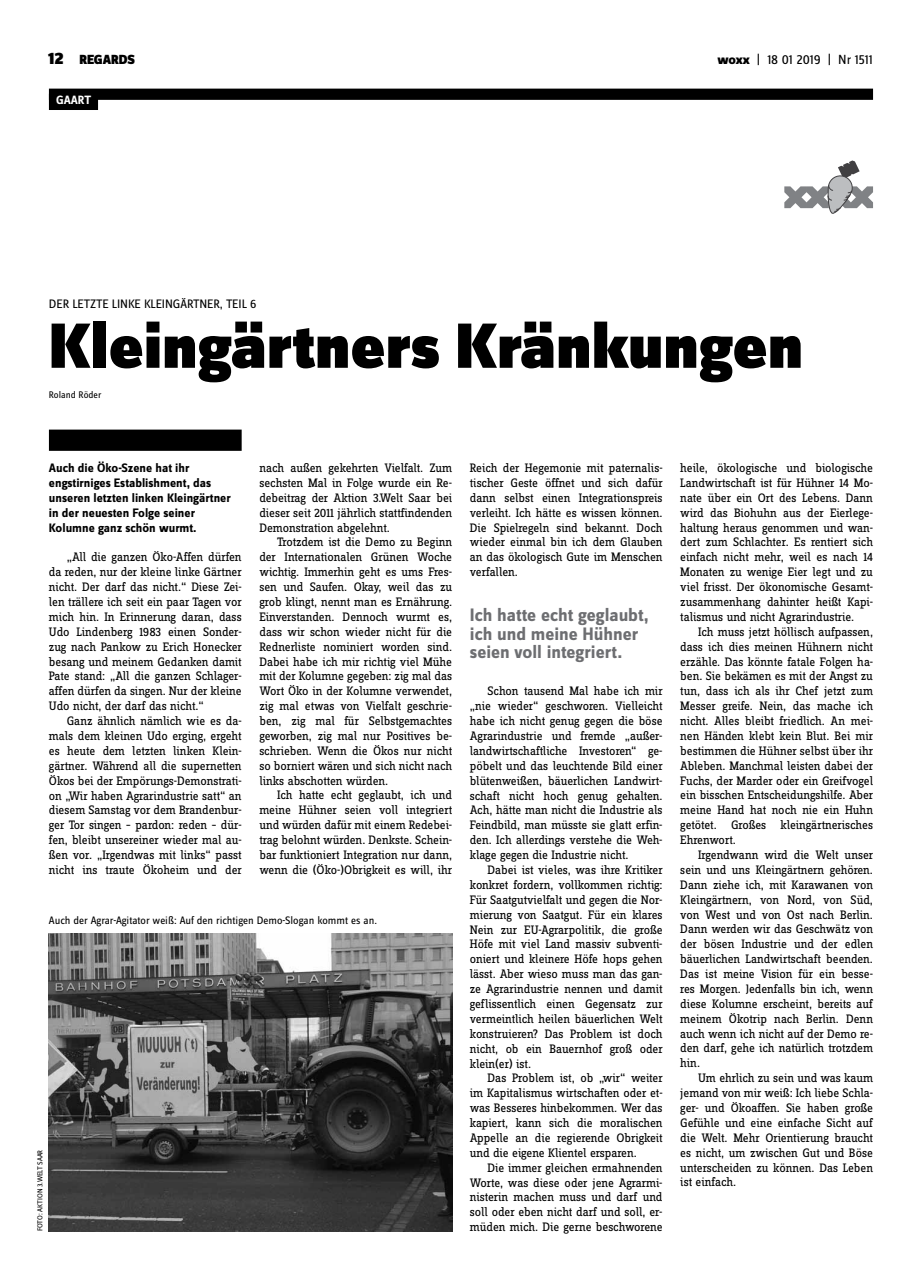
<style>
.page{position:relative;width:922px;height:1276px;background:#fff}
.page>*{position:absolute;margin:0;border:0;box-sizing:border-box;transform-origin:0 0}
.t1{font:900 66.25px "Zine Sans Dis";color:#000}
.t2{font:700 18.75px/18.8px "Zine Sans Dis";color:#6d6e71}
.t3{font:13.75px "Zine Sans Dis";letter-spacing:-.01em;color:#000}
.t4{font:900 13.75px "Zine Sans Dis";letter-spacing:-.01em;color:#000}
.t5{font:12.75px/14.9px "Zine Slab Dis";letter-spacing:-.01em;color:#000;text-align:justify}
.t6{font:700 12.75px/14.9px "Zine Sans Dis";color:#000}
.t7{font:12.75px "Zine Sans Dis";color:#000}
.t8{font:700 12.5px "Zine Sans Dis";color:#fff}
.t9{font:11.25px "Zine Sans Dis";color:#000}
.t10{font:10px "Zine Sans Dis";color:#000}
.t11{font:7.5px "Zine Sans Dis";letter-spacing:-.005em;color:#000}
.s1{font-size:17.5px}
.s2{font-weight:800}
</style>
<div class="page">
<div style="left:49px;top:89px;width:823px;height:11px;background:#000"></div>
<div style="left:49px;top:429px;width:192px;height:22px;background:#000"></div>
<img style="left:49px;top:933px;width:403px;height:298px">
<svg style="left:784px;top:160px;width:88px;height:54px"></svg>
<div style="left:49px;top:94px;width:49px;height:16px;background:#000"></div>
<p class="t4" style="left:48px;top:53px;width:88px"><span class="s1">12</span> REGARDS</p>
<p class="t3" style="left:717px;top:53px;width:157px"><span class="s2">woxx</span> | 18 01 2019 | Nr 1511</p>
<p class="t8" style="left:56px;top:93px;width:37px">GAART</p>
<p class="t7" style="left:49px;top:297px;width:209px">Der letzte lin ke Klein gärtn er, Teil 6</p>
<h1 class="t1" style="left:49px;top:311px;width:755px">Kleingärtners Kränkungen</h1>
<p class="t10" style="left:49px;top:389px;width:54px">Roland Röder</p>
<p class="t6" style="left:49px;top:461px;width:183px">Auch die Öko-Szene hat ihr engstirniges Establishment, das unseren letzten linken Kleingärtner in der neuesten Folge seiner<br>Kolumne ganz schön wurmt.</p>
<p class="t5" style="left:49px;top:550px;width:194px;text-indent:18px">„All die ganzen Öko-Affen dürfen da reden, nur der kleine linke Gärtner nicht. Der darf das nicht.“ Diese Zei&shy;len trällere ich seit ein paar Tagen vor mich hin. In Erinnerung daran, dass Udo Lindenberg 1983 einen Sonder&shy;zug nach Pankow zu Erich Honecker besang und meinem Gedanken damit Pate stand: „All die ganzen Schlager&shy;affen dürfen da singen. Nur der kleine Udo nicht, der darf das nicht.“</p>
<p class="t5" style="left:49px;top:714px;width:194px;text-indent:18px">Ganz ähnlich nämlich wie es da&shy;mals dem kleinen Udo erging, ergeht es heute dem letzten linken Klein&shy;gärtner. Während all die supernetten Ökos bei der Empörungs-Demonstrati&shy;on „Wir haben Agrarindustrie satt“ an diesem Samstag vor dem Brandenbur&shy;ger Tor singen – pardon: reden – dür&shy;fen, bleibt unsereiner wieder mal au&shy;ßen vor. „Irgendwas mit links“ passt nicht ins traute Ökoheim und der</p>
<p class="t5" style="left:259px;top:461px;width:194px">nach außen gekehrten Vielfalt. Zum sechsten Mal in Folge wurde ein Re&shy;debeitrag der Aktion 3.Welt Saar bei dieser seit 2011 jährlich stattfindenden Demonstration abgelehnt.</p>
<p class="t5" style="left:259px;top:535px;width:194px;text-indent:18px">Trotzdem ist die Demo zu Beginn der Internationalen Grünen Woche wichtig. Immerhin geht es ums Fres&shy;sen und Saufen. Okay, weil das zu grob klingt, nennt man es Ernährung.<br>Einverstanden. Dennoch wurmt es, dass wir schon wieder nicht für die Rednerliste nominiert worden sind.<br>Dabei habe ich mir richtig viel Mühe mit der Kolumne gegeben: zig mal das Wort Öko in der Kolumne verwendet, zig mal etwas von Vielfalt geschrie&shy;ben, zig mal für Selbstgemachtes geworben, zig mal nur Positives be&shy;schrieben. Wenn die Ökos nur nicht so borniert wären und sich nicht nach links abschotten würden.</p>
<p class="t5" style="left:259px;top:788px;width:194px;text-indent:18px">Ich hatte echt geglaubt, ich und meine Hühner seien voll integriert und würden dafür mit einem Redebei&shy;trag belohnt würden. Denkste. Schein&shy;bar funktioniert Integration nur dann, wenn die (Öko-)Obrigkeit es will, ihr</p>
<p class="t9" style="left:49px;top:914px;width:329px">Auch der Agrar-Agitator weiß: Auf den richtigen Demo-Slogan kommt es an.</p>
<p class="t11" style="left:36px;top:1231px;width:83px;rotate:-90deg">Foto: Aktion 3.Welt Saar</p>
<p class="t5" style="left:470px;top:461px;width:194px">Reich der Hegemonie mit paternalis&shy;tischer Geste öffnet und sich dafür dann selbst einen Integrationspreis verleiht. Ich hätte es wissen können.<br>Die Spielregeln sind bekannt. Doch wieder einmal bin ich dem Glauben an das ökologisch Gute im Menschen verfallen.</p>
<h2 class="t2" style="left:469px;top:606px;width:180px">Ich hatte echt geglaubt, ich und meine Hühner seien voll integriert.</h2>
<p class="t5" style="left:469px;top:684px;width:194px;text-indent:18px">Schon tausend Mal habe ich mir „nie wieder“ geschworen. Vielleicht habe ich nicht genug gegen die böse Agrarindustrie und fremde „außer&shy;landwirtschaftliche Investoren“ ge&shy;pöbelt und das leuchtende Bild einer blütenweißen, bäuerlichen Landwirt&shy;schaft nicht hoch genug gehalten.<br>Ach, hätte man nicht die Industrie als Feindbild, man müsste sie glatt erfin&shy;den. Ich allerdings verstehe die Weh&shy;klage gegen die Industrie nicht.</p>
<p class="t5" style="left:469px;top:863px;width:194px;text-indent:18px">Dabei ist vieles, was ihre Kritiker konkret fordern, vollkommen richtig:<br>Für Saatgutvielfalt und gegen die Nor&shy;mierung von Saatgut. Für ein klares Nein zur EU-Agrarpolitik, die große Höfe mit viel Land massiv subventi&shy;oniert und kleinere Höfe hops gehen lässt. Aber wieso muss man das gan&shy;ze Agrarindustrie nennen und damit geflissentlich einen Gegensatz zur vermeintlich heilen bäuerlichen Welt konstruieren? Das Problem ist doch nicht, ob ein Bauernhof groß oder klein(er) ist.</p>
<p class="t5" style="left:469px;top:1071px;width:194px;text-indent:18px">Das Problem ist, ob „wir“ weiter im Kapitalismus wirtschaften oder et&shy;was Besseres hinbekommen. Wer das kapiert, kann sich die moralischen Appelle an die regierende Obrigkeit und die eigene Klientel ersparen.</p>
<p class="t5" style="left:469px;top:1160px;width:194px;text-indent:18px">Die immer gleichen ermahnenden Worte, was diese oder jene Agrarmi&shy;nisterin machen muss und darf und soll oder eben nicht darf und soll, er&shy;müden mich. Die gerne beschworene</p>
<p class="t5" style="left:680px;top:461px;width:194px">heile, ökologische und biologische Landwirtschaft ist für Hühner 14 Mo&shy;nate über ein Ort des Lebens. Dann wird das Biohuhn aus der Eierlege&shy;haltung heraus genommen und wan&shy;dert zum Schlachter. Es rentiert sich einfach nicht mehr, weil es nach 14<br>Monaten zu wenige Eier legt und zu viel frisst. Der ökonomische Gesamt&shy;zusammenhang dahinter heißt Kapi&shy;talismus und nicht Agrarindustrie.</p>
<p class="t5" style="left:680px;top:625px;width:194px;text-indent:18px">Ich muss jetzt höllisch aufpassen, dass ich dies meinen Hühnern nicht erzähle. Das könnte fatale Folgen ha&shy;ben. Sie bekämen es mit der Angst zu tun, dass ich als ihr Chef jetzt zum Messer greife. Nein, das mache ich nicht. Alles bleibt friedlich. An mei&shy;nen Händen klebt kein Blut. Bei mir bestimmen die Hühner selbst über ihr Ableben. Manchmal leisten dabei der Fuchs, der Marder oder ein Greifvogel ein bisschen Entscheidungshilfe. Aber meine Hand hat noch nie ein Huhn getötet. Großes kleingärtnerisches Ehrenwort.</p>
<p class="t5" style="left:680px;top:848px;width:194px;text-indent:18px">Irgendwann wird die Welt unser sein und uns Kleingärtnern gehören.<br>Dann ziehe ich, mit Karawanen von Kleingärtnern, von Nord, von Süd, von West und von Ost nach Berlin.<br>Dann werden wir das Geschwätz von der bösen Industrie und der edlen bäuerlichen Landwirtschaft beenden.<br>Das ist meine Vision für ein besse&shy;res Morgen. Jedenfalls bin ich, wenn diese Kolumne erscheint, bereits auf meinem Ökotrip nach Berlin. Denn auch wenn ich nicht auf der Demo re&shy;den darf, gehe ich natürlich trotzdem hin.</p>
<p class="t5" style="left:680px;top:1071px;width:194px;text-indent:18px">Um ehrlich zu sein und was kaum jemand von mir weiß: Ich liebe Schla&shy;ger- und Ökoaffen. Sie haben große Gefühle und eine einfache Sicht auf die Welt. Mehr Orientierung braucht es nicht, um zwischen Gut und Böse unterscheiden zu können. Das Leben ist einfach.</p>
</div>
